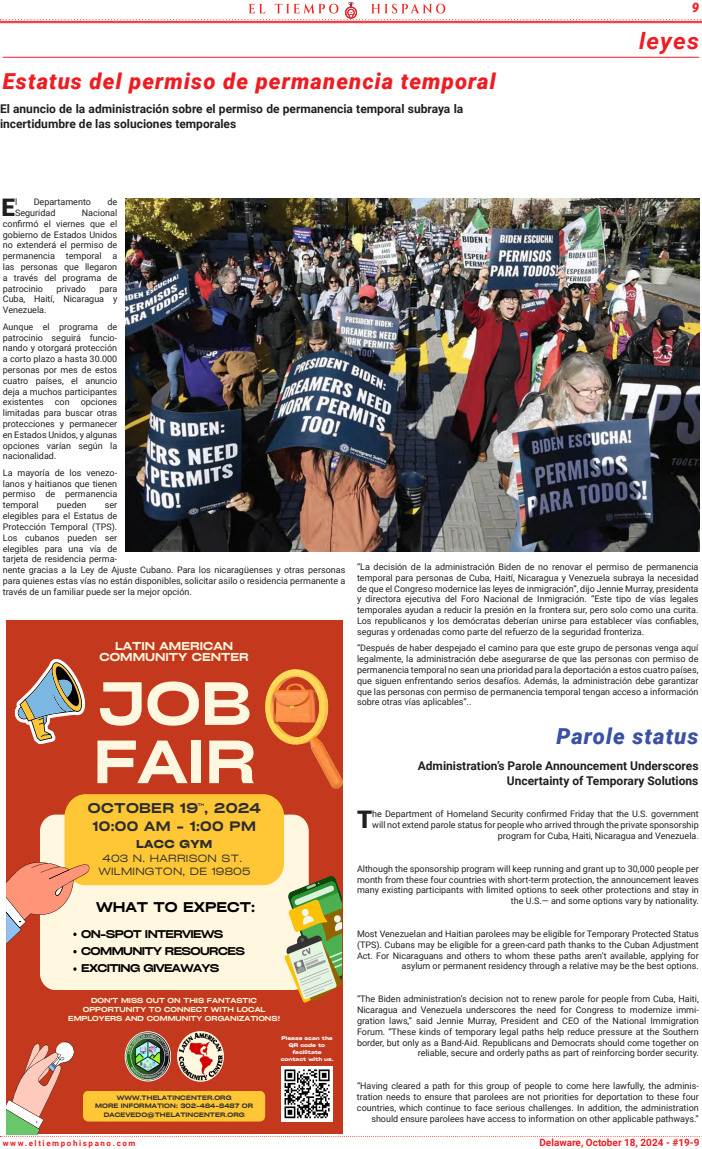
<style>
.page{position:relative;width:702px;height:1149px;background:#fff}
.page>*{position:absolute;margin:0;border:0;box-sizing:border-box;transform-origin:0 0}
.t1{font:58.3px/58.3px "Cy Grotesk Grand Demi";color:#fff7df;scale:.93 1}
.Texto_articulos_Primer_Parrafo{font:900 24.2px "Roboto";color:#231f20}
.Texto_articulos_primer_parrafo_Ingles{font:900 24.2px "Roboto";color:#231f20}
.t2{font:italic 700 22.8px "Roboto";letter-spacing:.045em;color:#ee1d23;scale:1.05 1}
.Titulos_Articulos_CAstellano{font:italic 900 22px "Roboto";letter-spacing:.05em;color:#ee1d23}
.Titulos_Articulos_Ingles{font:italic 900 22px "Roboto";letter-spacing:.05em;color:#3b51a3}
.t3{font:13.6px "Cy Grotesk Grand Demi";letter-spacing:.03em;color:#2e2d2d;scale:.93 1}
.t4{font:13.5px "Cy Grotesk Grand Demi";color:#000;scale:.93 1}
.t5{font:13.1px "Cy Grotesk Grand Demi";letter-spacing:.03em;color:#2e2d2d;scale:.93 1}
.t6{font:italic 900 13px "Roboto";color:#ee1d23}
.Intro_Castellano{font:700 12px/14.4px "Roboto";color:#231f20}
.Intro_Ingles{font:700 12px/14.4px "Roboto";color:#231f20;text-align:right}
.t7{font:11px/10.7px "Cy Grotesk Grand Demi";color:#fff7df;text-align:center;scale:.93 1}
.t8{font:700 11px "Cy Grotesk Grand";letter-spacing:.03em;color:#2e2d2d;scale:.93 1}
.t9{font:10.8px/17.4px "Cy Grotesk Grand Demi";letter-spacing:-.065em;color:#000;scale:.93 1}
.t10{font:10.1px/13.5px "Cy Grotesk Grand";letter-spacing:.03em;color:#2e2d2d;text-align:center;scale:.93 1}
.t11{font:700 10px "Roboto";color:#ee1d23}
.Texto_Articulos_Castellano{font:9px/10.8px "Roboto";color:#231f20;text-align:justify}
.Texto_Articulos_Ingles{font:9px/10.8px "Roboto";color:#231f20;text-align:right}
.Texto_articulos_Primer_Parrafo-2{font:9px/10.8px "Roboto";color:#231f20;text-align:justify}
.Texto_articulos_primer_parrafo_Ingles-2{font:9px/10.8px "Roboto";color:#231f20;text-align:right}
.t12{font:700 8px "Roboto";letter-spacing:.2em;color:#ee1d23}
.t13{font:6.9px/9px "Cy Grotesk Grand Demi";color:#fff7df;text-align:center;scale:.93 1}
.t14{font:6.1px/8.5px "Cy Grotesk Grand Demi";letter-spacing:.01em;color:#2e2d2d;text-align:center;scale:.93 1}
.t15{font:700 5.1px/7px "Cy Grotesk Grand";color:#fff;text-align:center;scale:.93 1}
.t16{font:3.7px "Cy Grotesk Grand Demi";color:#2e2d2d;scale:.93 1}
.s1{color:#ee1d23}
</style>
<div class="page">
<hr style="left:0;top:21px;width:702px;height:1px;background:#ee1d23">
<hr style="left:0;top:22px;width:702px;height:1px;background:#ee1d23">
<svg style="left:0;top:2px;width:702px;height:18px"></svg>
<hr style="left:3px;top:57px;width:696px;height:1px;background:#ee1d23">
<div style="left:6px;top:620px;width:336px;height:514px;background:#c4391d"></div>
<svg style="left:14px;top:659px;width:71px;height:85px"></svg>
<svg style="left:0;top:1031px;width:343px;height:105px"></svg>
<img style="left:265px;top:669px;width:77px;height:119px">
<svg style="left:6px;top:794px;width:336px;height:208px"></svg>
<img style="left:126px;top:198px;width:574px;height:353px">
<p class="Titulos_Articulos_CAstellano" style="left:3px;top:66px;width:494px">Estatus del permiso de permanencia temporal</p>
<p class="Intro_Castellano" style="left:0;top:101px;width:465px">El anuncio de la administración sobre el permiso de permanencia temporal subraya la incertidumbre de las soluciones temporales</p>
<h3 class="t6" style="left:692px;top:-1px;width:9px">9</h3>
<h3 class="t2" style="left:639px;top:25px;width:59px">leyes</h3>
<p class="Texto_articulos_Primer_Parrafo" style="left:2px;top:190px;width:15px">E</p>
<p class="Texto_articulos_Primer_Parrafo-2" style="left:15px;top:196px;width:4px">l</p>
<p class="Texto_articulos_Primer_Parrafo-2" style="left:34px;top:196px;width:59px">Departamento</p>
<p class="Texto_articulos_Primer_Parrafo-2" style="left:107px;top:196px;width:11px">de</p>
<p class="Texto_articulos_Primer_Parrafo-2" style="left:3px;top:207px;width:116px;text-indent:79px">Nacional confirmó el viernes que el gobierno de Estados Unidos no extenderá el permiso de permanencia temporal a las personas que llegaron a través del programa de patrocinio</p>
<p class="Texto_articulos_Primer_Parrafo-2" style="left:15px;top:207px;width:42px">Seguridad</p>
<p class="Texto_articulos_Primer_Parrafo-2" style="left:56px;top:283px;width:31px">privado</p>
<p class="Texto_articulos_Primer_Parrafo-2" style="left:3px;top:283px;width:116px;text-indent:97px">para Cuba, Haití, Nicaragua y Venezuela.</p>
<p class="Texto_Articulos_Castellano" style="left:3px;top:321px;width:116px">Aunque el programa de patrocinio seguirá funcio&shy;nando y otorgará protección a corto plazo a hasta 30.000 personas por mes de estos cuatro países, el anuncio deja a muchos participantes existentes con opciones limitadas para buscar otras protecciones y permanecer en Estados Unidos, y algunas opciones varían según la nacionalidad.</p>
<p class="Texto_Articulos_Castellano" style="left:3px;top:467px;width:116px">La mayoría de los venezo&shy;lanos y haitianos que tienen permiso de permanencia temporal</p>
<p class="Texto_Articulos_Castellano" style="left:57px;top:499px;width:31px">pueden</p>
<p class="Texto_Articulos_Castellano" style="left:3px;top:499px;width:344px;text-align:left;text-indent:102px">ser<br>elegibles para el Estatus de<br>Protección Temporal (TPS).<br>Los cubanos pueden ser<br>elegibles para una vía de<br>tarjeta de residencia perma-<br>nente gracias a la Ley de Ajuste Cubano. Para los nicaragüenses y otras personas para quienes estas vías no están disponibles, solicitar asilo o residencia permanente a través de un familiar puede ser la mejor opción.</p>
<p class="t7" style="left:100px;top:640px;width:162px">LATIN AMERICAN<br>COMMUNITY CENTER</p>
<p class="t1" style="left:93px;top:672px;width:177px">JOB<br>FAIR</p>
<p class="t16" style="left:198px;top:802px;width:9px">TH</p>
<p class="t3" style="left:88px;top:798px;width:187px">OCTOBER 19 , 2024</p>
<p class="t5" style="left:93px;top:817px;width:177px">10:00 AM - 1:00 PM</p>
<p class="t8" style="left:136px;top:835px;width:83px">LACC GYM</p>
<p class="t10" style="left:98px;top:850px;width:165px">403 N. HARRISON ST.<br>WILMINGTON, DE 19805</p>
<p class="t4" style="left:96px;top:896px;width:173px">WHAT TO EXPECT:</p>
<p class="t9" style="left:81px;top:924px;width:178px">ON-SPOT INTERVIEWS<br>COMMUNITY RESOURCES<br>EXCITING GIVEAWAYS</p>
<p class="t13" style="left:68px;top:995px;width:229px">DON'T MISS OUT ON THIS FANTASTIC<br>OPPORTUNITY TO CONNECT WITH LOCAL<br>EMPLOYERS AND COMMUNITY ORGANIZATIONS!</p>
<p class="t14" style="left:95px;top:1093px;width:172px">WWW.THELATINCENTER.ORG<br>MORE INFORMATION: 302-484-8487 OR<br>DACEVEDO@THELATINCENTER.ORG</p>
<p class="t15" style="left:281px;top:1034px;width:58px">Please scan the<br>QR code to facilitate contact with us.</p>
<p class="Texto_Articulos_Castellano" style="left:357px;top:561px;width:343px">“La decisión de la administración Biden de no renovar el permiso de permanencia temporal para personas de Cuba, Haití, Nicaragua y Venezuela subraya la necesidad de que el Congreso modernice las leyes de inmigración”, dijo Jennie Murray, presidenta y directora ejecutiva del Foro Nacional de Inmigración. “Este tipo de vías legales temporales ayudan a reducir la presión en la frontera sur, pero solo como una curita.<br>Los republicanos y los demócratas deberían unirse para establecer vías confiables, seguras y ordenadas como parte del refuerzo de la seguridad fronteriza.</p>
<p class="Texto_Articulos_Castellano" style="left:357px;top:642px;width:343px">“Después de haber despejado el camino para que este grupo de personas venga aquí legalmente, la administración debe asegurarse de que las personas con permiso de permanencia temporal no sean una prioridad para la deportación a estos cuatro países, que siguen enfrentando serios desafíos. Además, la administración debe garantizar que las personas con permiso de permanencia temporal tengan acceso a información sobre otras vías aplicables”..</p>
<p class="Titulos_Articulos_Ingles" style="left:556px;top:720px;width:144px">Parole status</p>
<p class="Intro_Ingles" style="left:418px;top:758px;width:282px">Administration’s Parole Announcement Underscores<br>Uncertainty of Temporary Solutions</p>
<p class="Texto_articulos_primer_parrafo_Ingles" style="left:357px;top:802px;width:17px">T</p>
<p class="Texto_articulos_primer_parrafo_Ingles-2" style="left:372px;top:808px;width:328px">he Department of Homeland Security confirmed Friday that the U.S. government will not extend parole status for people who arrived through the private sponsorship program for Cuba, Haiti, Nicaragua and Venezuela<span class="s1">.</span></p>
<p class="Texto_Articulos_Ingles" style="left:357px;top:862px;width:343px">Although the sponsorship program will keep running and grant up to 30,000 people per month from these four countries with short-term protection, the announcement leaves many existing participants with limited options to seek other protections and stay in the U.S.— and some options vary by nationality.</p>
<p class="Texto_Articulos_Ingles" style="left:357px;top:928px;width:343px">Most Venezuelan and Haitian parolees may be eligible for Temporary Protected Status (TPS). Cubans may be eligible for a green-card path thanks to the Cuban Adjustment Act. For Nicaraguans and others to whom these paths aren’t available, applying for asylum or permanent residency through a relative may be the best options.</p>
<p class="Texto_Articulos_Ingles" style="left:357px;top:993px;width:343px">“The Biden administration’s decision not to renew parole for people from Cuba, Haiti, Nicaragua and Venezuela underscores the need for Congress to modernize immi&shy;gration laws,” said Jennie Murray, President and CEO of the National Immigration Forum. “These kinds of temporary legal paths help reduce pressure at the Southern border, but only as a Band-Aid. Republicans and Democrats should come together on reliable, secure and orderly paths as part of reinforcing border security.</p>
<p class="Texto_Articulos_Ingles" style="left:357px;top:1080px;width:343px">“Having cleared a path for this group of people to come here lawfully, the adminis&shy;tration needs to ensure that parolees are not priorities for deportation to these four countries, which continue to face serious challenges. In addition, the administration should ensure parolees have access to information on other applicable pathways.”</p>
<p class="t12" style="left:3px;top:1137px;width:134px">www.eltiempohispano.com</p>
<p class="t11" style="left:539px;top:1135px;width:161px">Delaware, October 18, 2024 - #19-9</p>
</div>
